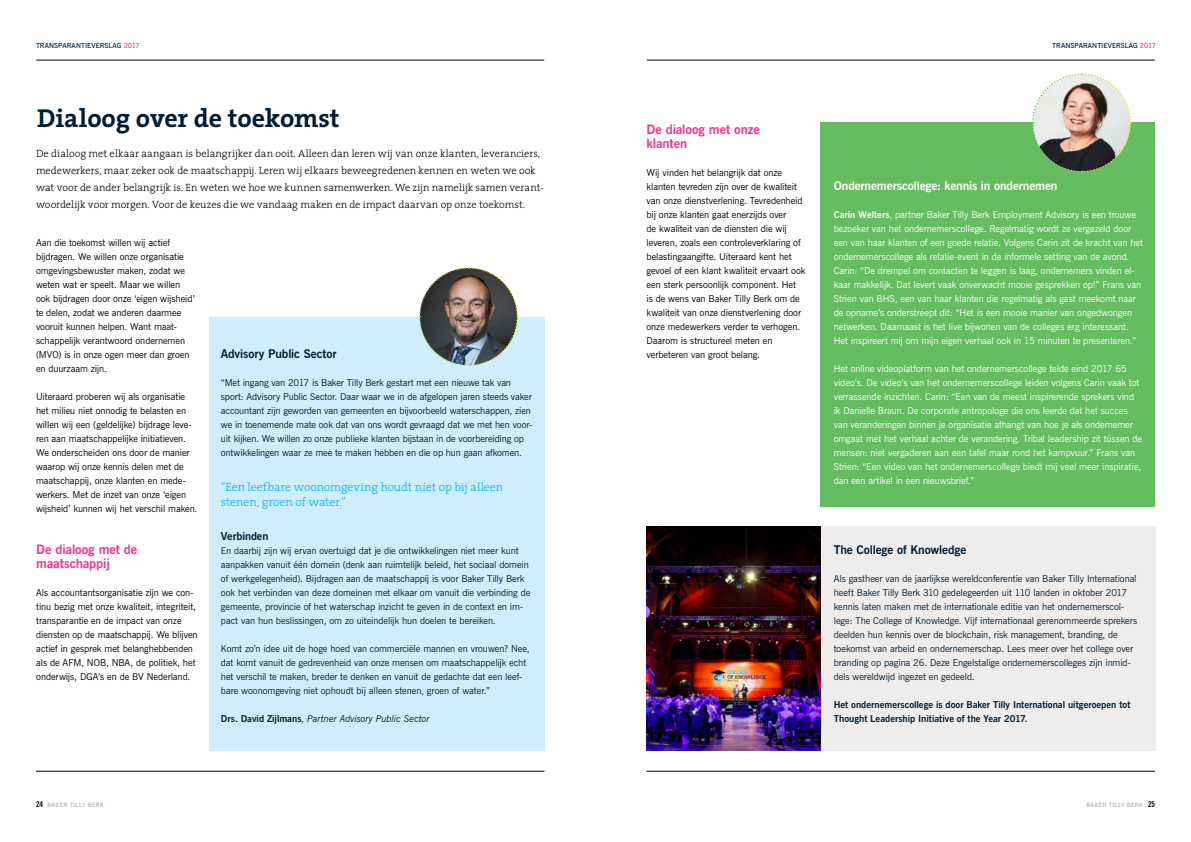
<style>
.page{position:relative;width:1191px;height:842px;background:#fff}
.page>*{position:absolute;margin:0;border:0;box-sizing:border-box;transform-origin:0 0}
.t1{font:700 26px "The Serif";letter-spacing:-.005em;color:#001d34}
.t2{font:700 13px/14px "News Gothic BT";letter-spacing:-.01em;color:#ea368e}
.t3{font:300 12px/15px "The Serif";letter-spacing:-.01em;color:#00b5ef}
.t4{font:700 12px "News Gothic BT";letter-spacing:-.01em;color:#001d34}
.t5{font:700 12px "News Gothic BT";letter-spacing:-.01em;color:#fff}
.t6{font:700 11px "News Gothic BT";letter-spacing:-.005em;color:#001d34}
.t7{font:300 10.5px/17px "The Serif";color:#000}
.t8{font:9.5px/14px "News Gothic BT";letter-spacing:-.005em;color:#001d34}
.t9{font:9.5px/14px "News Gothic BT";letter-spacing:-.005em;color:#000}
.t10{font:9.5px/14px "News Gothic BT";letter-spacing:-.005em;color:#fff}
.t11{font:700 9.5px/14px "News Gothic BT";color:#001d34}
.t12{font:italic 9.5px "News Gothic BT";letter-spacing:-.01em;color:#001d34}
.t13{font:600 7px "News Gothic BT";letter-spacing:.01em;color:#001d34}
.t14{font:600 6px "News Gothic BT";letter-spacing:.05em;color:#a7a9ac}
.s1{color:#ea368e}
.s2{font-weight:700;font-style:normal}
.s3{font-style:normal}
.s4{font-weight:700}
.s5{font-weight:700;font-stretch:condensed;font-size:8px;color:#000}
</style>
<div class="page">
<hr style="left:36px;top:771px;width:508px;height:1px;background:#000">
<hr style="left:646px;top:771px;width:509px;height:1px;background:#000">
<hr style="left:647px;top:60px;width:507px;height:1px;background:#000">
<hr style="left:36px;top:60px;width:508px;height:1px;background:#000">
<div style="left:209px;top:317px;width:336px;height:433px;background:#d0edfb"></div>
<img style="left:419px;top:267px;width:100px;height:99px">
<div style="left:820px;top:122px;width:334px;height:385px;background:#65bd60"></div>
<div style="left:663px;top:526px;width:493px;height:224px;background:#efedec"></div>
<img style="left:647px;top:526px;width:173px;height:224px">
<img style="left:1032px;top:73px;width:99px;height:100px">
<p class="t13" style="left:36px;top:41px;width:105px">TRANSPARANTIEVERSLAG <span class="s1">2017</span></p>
<p class="t13" style="left:1052px;top:41px;width:105px">TRANSPARANTIEVERSLAG <span class="s1">2017</span></p>
<h1 class="t1" style="left:37px;top:96px;width:304px">Dialoog over de toekomst</h1>
<p class="t7" style="left:36px;top:145px;width:509px">De dialoog met elkaar aangaan is belangrijker dan ooit. Alleen dan leren wij van onze klanten, leveranciers, medewerkers, maar zeker ook de maatschappij. Leren wij elkaars beweegredenen kennen en weten we ook wat voor de ander belangrijk is. En weten we hoe we kunnen samenwerken. We zijn namelijk samen verant&shy;woordelijk voor morgen. Voor de keuzes die we vandaag maken en de impact daarvan op onze toekomst.</p>
<p class="t9" style="left:36px;top:236px;width:160px">Aan die toekomst willen wij actief bijdragen. We willen onze organisatie omgevingsbewuster maken, zodat we weten wat er speelt. Maar we willen ook bijdragen door onze ‘eigen wijsheid’ te delen, zodat we anderen daarmee vooruit kunnen helpen. Want maat&shy;schappelijk verantwoord ondernemen (MVO) is in onze ogen meer dan groen en duurzaam zijn.</p>
<p class="t9" style="left:36px;top:390px;width:163px">Uiteraard proberen wij als organisatie het milieu niet onnodig te belasten en willen wij een (geldelijke) bijdrage leve&shy;ren aan maatschappelijke initiatieven.<br>We onderscheiden ons door de manier waarop wij onze kennis delen met de maatschappij, onze klanten en mede&shy;werkers. Met de inzet van onze ‘eigen wijsheid’ kunnen wij het verschil maken.</p>
<h2 class="t2" style="left:36px;top:542px;width:103px">De dialoog met de maatschappij</h2>
<p class="t9" style="left:36px;top:586px;width:163px">Als accountantsorganisatie zijn we con&shy;tinu bezig met onze kwaliteit, integriteit, transparantie en de impact van onze diensten op de maatschappij. We blijven actief in gesprek met belanghebbenden als de AFM, NOB, NBA, de politiek, het onderwijs, DGA’s en de BV Nederland.</p>
<p class="t4" style="left:221px;top:346px;width:117px">Advisory Public Sector</p>
<p class="t8" style="left:221px;top:376px;width:313px">“Met ingang van 2017 is Baker Tilly Berk gestart met een nieuwe tak van sport: Advisory Public Sector. Daar waar we in de afgelopen jaren steeds vaker accountant zijn geworden van gemeenten en bijvoorbeeld waterschappen, zien we in toenemende mate ook dat van ons wordt gevraagd dat we met hen voor&shy;uit kijken. We willen zo onze publieke klanten bijstaan in de voorbereiding op ontwikkelingen waar ze mee te maken hebben en die op hun gaan afkomen.</p>
<p class="t3" style="left:221px;top:479px;width:284px">“Een leefbare woonomgeving houdt niet op bij alleen stenen, groen of water.”</p>
<p class="t6" style="left:221px;top:529px;width:49px">Verbinden</p>
<p class="t8" style="left:221px;top:544px;width:311px">En daarbij zijn wij ervan overtuigd dat je die ontwikkelingen niet meer kunt aanpakken vanuit één domein (denk aan ruimtelijk beleid, het sociaal domein of werkgelegenheid). Bijdragen aan de maatschappij is voor Baker Tilly Berk ook het verbinden van deze domeinen met elkaar om vanuit die verbinding de gemeente, provincie of het waterschap inzicht te geven in de context en im&shy;pact van hun beslissingen, om zo uiteindelijk hun doelen te bereiken.</p>
<p class="t8" style="left:221px;top:642px;width:310px">Komt zo’n idee uit de hoge hoed van commerciële mannen en vrouwen? Nee, dat komt vanuit de gedrevenheid van onze mensen om maatschappelijk echt het verschil te maken, breder te denken en vanuit de gedachte dat een leef&shy;bare woonomgeving niet ophoudt bij alleen stenen, groen of water.”</p>
<p class="t12" style="left:221px;top:713px;width:210px"><span class="s2">Drs. David Zijlmans</span><span class="s3">,</span> Partner Advisory Public Sector</p>
<h2 class="t2" style="left:646px;top:122px;width:115px">De dialoog met onze klanten</h2>
<p class="t9" style="left:646px;top:166px;width:160px">Wij vinden het belangrijk dat onze klanten tevreden zijn over de kwaliteit van onze dienstverlening. Tevredenheid bij onze klanten gaat enerzijds over<br>de kwaliteit van de diensten die wij leveren, zoals een controleverklaring of belastingaangifte. Uiteraard kent het gevoel of een klant kwaliteit ervaart ook een sterk persoonlijk component. Het<br>is de wens van Baker Tilly Berk om de kwaliteit van onze dienstverlening door onze medewerkers verder te verhogen.<br>Daarom is structureel meten en verbeteren van groot belang.</p>
<p class="t5" style="left:833px;top:178px;width:225px">Ondernemerscollege: kennis in ondernemen</p>
<p class="t10" style="left:833px;top:208px;width:311px"><span class="s4">Carin Welters</span>, partner Baker Tilly Berk Employment Advisory is een trouwe bezoeker van het ondernemerscollege. Regelmatig wordt ze vergezeld door een van haar klanten of een goede relatie. Volgens Carin zit de kracht van het ondernemerscollege als relatie-event in de informele setting van de avond.<br>Carin: “De drempel om contacten te leggen is laag, ondernemers vinden el&shy;kaar makkelijk. Dat levert vaak onverwacht mooie gesprekken op!” Frans van Strien van BHS, een van haar klanten die regelmatig als gast meekomt naar de opname’s onderstreept dit: “Het is een mooie manier van ongedwongen netwerken. Daarnaast is het live bijwonen van de colleges erg interessant.<br>Het inspireert mij om mijn eigen verhaal ook in 15 minuten te presenteren.”</p>
<p class="t10" style="left:833px;top:362px;width:310px">Het online videoplatform van het ondernemerscollege telde eind 2017 65 video’s. De video’s van het ondernemerscollege leiden volgens Carin vaak tot verrassende inzichten. Carin: “Een van de meest inspirerende sprekers vind ik Danielle Braun. De corporate antropologe die ons leerde dat het succes van veranderingen binnen je organisatie afhangt van hoe je als ondernemer omgaat met het verhaal achter de verandering. Tribal leadership zit tússen de mensen: niet vergaderen aan een tafel maar rond het kampvuur.” Frans van Strien: “Een video van het ondernemerscollege biedt mij veel meer inspiratie, dan een artikel in een nieuwsbrief.”</p>
<p class="t4" style="left:833px;top:542px;width:134px">The College of Knowledge</p>
<p class="t8" style="left:833px;top:572px;width:305px">Als gastheer van de jaarlijkse wereldconferentie van Baker Tilly International heeft Baker Tilly Berk 310 gedelegeerden uit 110 landen in oktober 2017 kennis laten maken met de internationale editie van het ondernemerscol&shy;lege: The College of Knowledge. Vijf internationaal gerenommeerde sprekers deelden hun kennis over de blockchain, risk management, branding, de toekomst van arbeid en ondernemerschap. Lees meer over het college over branding op pagina 26. Deze Engelstalige ondernemerscolleges zijn inmid&shy;dels wereldwijd ingezet en gedeeld.</p>
<p class="t11" style="left:833px;top:698px;width:298px">Het ondernemerscollege is door Baker Tilly International uitgeroepen tot<br>Thought Leadership Initiative of the Year 2017.</p>
<p class="t14" style="left:36px;top:801px;width:69px"><span class="s5">24</span> BAKER TILLY BERK</p>
<p class="t14" style="left:1086px;top:801px;width:70px">BAKER TILLY BERK <span class="s5">25</span></p>
</div>
